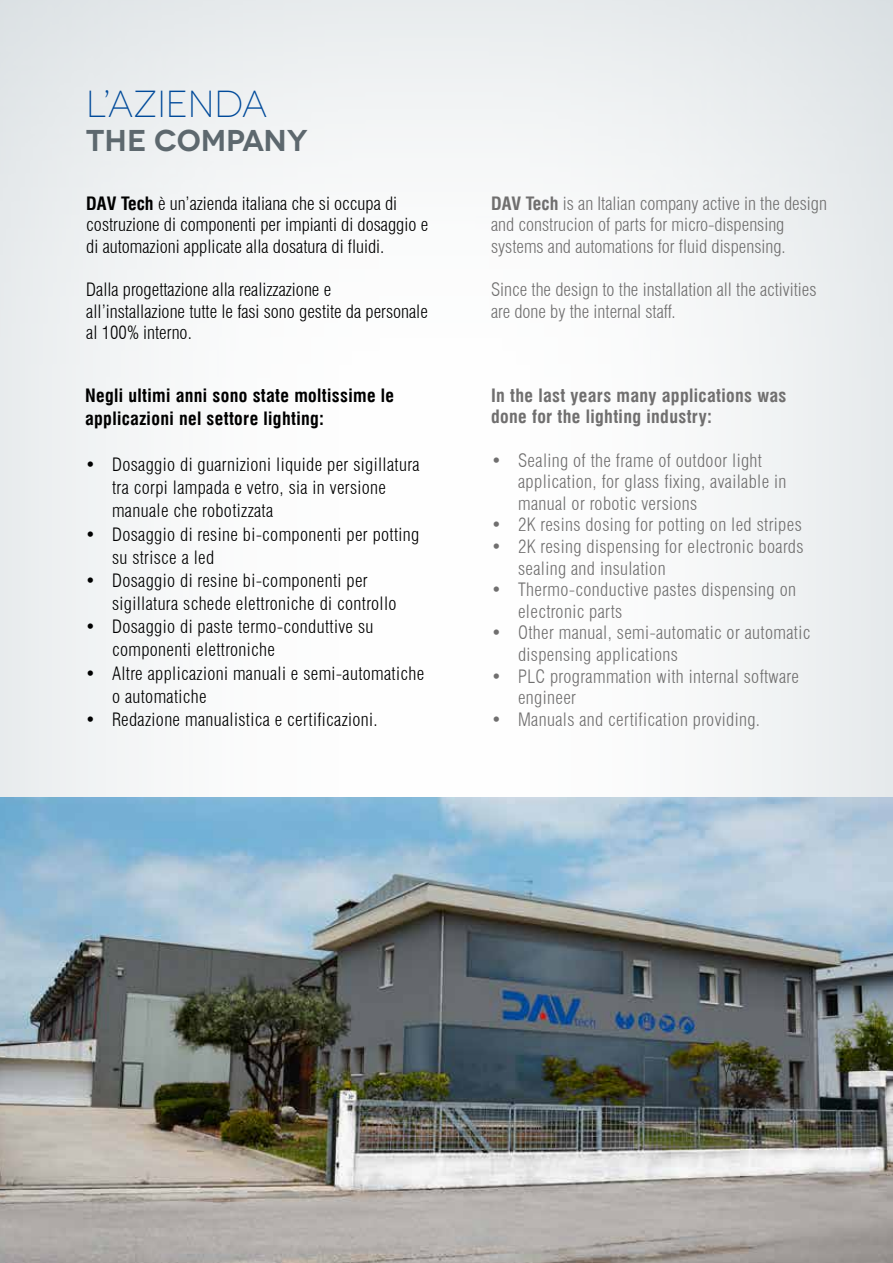
<style>
.page{position:relative;width:893px;height:1263px;background:#fff}
.page>*{position:absolute;margin:0;border:0;box-sizing:border-box;transform-origin:0 0}
.t1{font:300 37.65px "Novecentowide";color:#004a9a;scale:.95 1}
.t2{font:600 30.15px "Novecentowide";letter-spacing:-.005em;color:#5d686e}
.t3{font:300 condensed 18px/21.6px "Swiss 721 BT";letter-spacing:.02em;color:#706f6f}
.t4{font:300 condensed 18px/23.1px "Swiss 721 BT";letter-spacing:.02em;color:#000}
.t5{font:300 condensed 18px/21.6px "Swiss 721 BT";color:#000}
.t6{font:300 condensed 18px/21.6px "Swiss 721 BT";color:#706f6f}
.t7{font:700 condensed 18px/23.1px "Swiss 721 BT";letter-spacing:.02em;color:#000}
.t8{font:700 condensed 18px/21.6px "Swiss 721 BT";letter-spacing:.02em;color:#706f6f}
.s1{font-weight:700}
</style>
<div class="page">
<div style="left:0;top:0;width:893px;height:1263px;background:#9aaab3;opacity:.5"></div>
<img style="left:0;top:797px;width:893px;height:466px">
<h1 class="t1" style="left:86px;top:82px;width:192px">L’AZIENDA</h1>
<h2 class="t2" style="left:86px;top:122px;width:223px">the COMPANY</h2>
<p class="t5" style="left:86px;top:192px;width:343px"><span class="s1">DAV Tech</span> è un’azienda italiana che si occupa di costruzione di componenti per impianti di dosaggio e di automazioni applicate alla dosatura di fluidi.</p>
<p class="t5" style="left:86px;top:279px;width:343px">Dalla progettazione alla realizzazione e all’installazione tutte le fasi sono gestite da personale al 100% interno.</p>
<p class="t7" style="left:85px;top:384px;width:311px">Negli ultimi anni sono state moltissime le applicazioni nel settore lighting:</p>
<p class="t4" style="left:112px;top:453px;width:309px;text-indent:-27px">• Dosaggio di guarnizioni liquide per sigillatura tra corpi lampada e vetro, sia in versione manuale che robotizzata</p>
<p class="t4" style="left:112px;top:522px;width:309px;text-indent:-27px">• Dosaggio di resine bi-componenti per potting su strisce a led</p>
<p class="t4" style="left:112px;top:569px;width:286px;text-indent:-27px">• Dosaggio di resine bi-componenti per sigillatura schede elettroniche di controllo</p>
<p class="t4" style="left:112px;top:615px;width:263px;text-indent:-27px">• Dosaggio di paste termo-conduttive su componenti elettroniche</p>
<p class="t4" style="left:112px;top:661px;width:314px;text-indent:-27px">• Altre applicazioni manuali e semi-automatiche o automatiche</p>
<p class="t4" style="left:85px;top:708px;width:294px">• Redazione manualistica e certificazioni.</p>
<p class="t6" style="left:491px;top:192px;width:337px"><span class="s1">DAV Tech</span> is an Italian company active in the design and construcion of parts for micro-dispensing systems and automations for fluid dispensing.</p>
<p class="t6" style="left:491px;top:279px;width:327px">Since the design to the installation all the activities are done by the internal staff.</p>
<p class="t8" style="left:491px;top:384px;width:297px">In the last years many applications was done for the lighting industry:</p>
<p class="t3" style="left:518px;top:449px;width:270px;text-indent:-27px">• Sealing of the frame of outdoor light application, for glass fixing, available in manual or robotic versions</p>
<p class="t3" style="left:491px;top:514px;width:312px">• 2K resins dosing for potting on led stripes</p>
<p class="t3" style="left:518px;top:536px;width:287px;text-indent:-27px">• 2K resing dispensing for electronic boards sealing and insulation</p>
<p class="t3" style="left:518px;top:579px;width:279px;text-indent:-27px">• Thermo-conductive pastes dispensing on electronic parts</p>
<p class="t3" style="left:518px;top:622px;width:294px;text-indent:-27px">• Other manual, semi-automatic or automatic dispensing applications</p>
<p class="t3" style="left:518px;top:665px;width:282px;text-indent:-27px">• PLC programmation with internal software engineer</p>
<p class="t3" style="left:491px;top:708px;width:271px">• Manuals and certification providing.</p>
</div>
